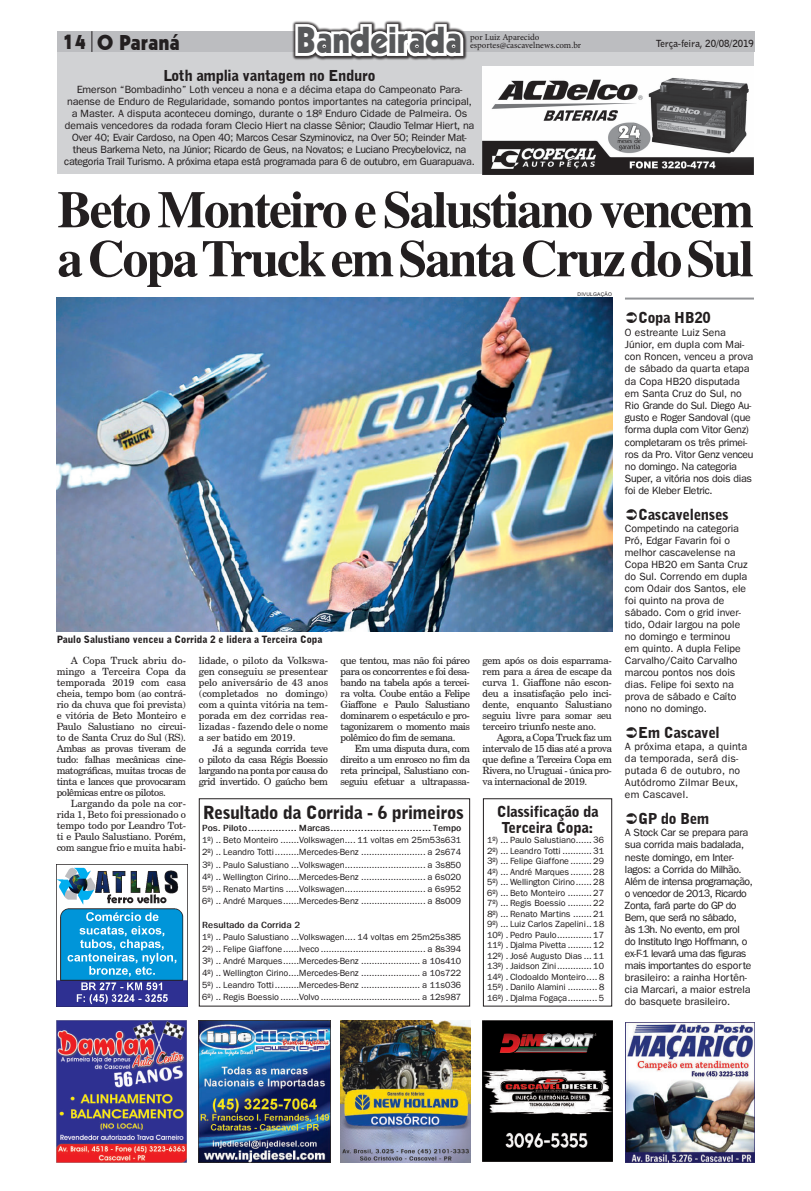
<style>
.page{position:relative;width:811px;height:1191px;background:#fff}
.page>*{position:absolute;margin:0;border:0;box-sizing:border-box;transform-origin:0 0}
.t1{font:700 52px/49px "Times";letter-spacing:-.04em;color:#231f20}
.t2{font:36.5px "Geometric 231 BT Heavy C";color:#57585a;scale:.91 1}
.t3{font:20.8px "Geometric 231 BT Heavy C";color:#231f20}
.t4{font:900 18px "Bell Gothic BT";letter-spacing:-.02em;color:#231f20}
.t5{font:900 15px/16px "Bell Gothic BT";letter-spacing:-.02em;color:#231f20;text-align:center}
.t6{font:10.5px/12px "Franklin Gothic";color:#231f20;text-align:center}
.t7{font:10.5px/12px "Franklin Gothic";letter-spacing:-.025em;color:#231f20}
.t8{font:10.5px/12.2px "Franklin Gothic";letter-spacing:-.02em;color:#231f20}
.t9{font:10.5px/12px "Franklin Gothic";letter-spacing:.02em;color:#231f20}
.t10{font:10px/11px "Century Schoolbook BT";letter-spacing:-.04em;color:#231f20;text-align:justify}
.t11{font:900 10px "Bell Gothic BT";color:#231f20}
.t12{font:700 9.7px "Bell Gothic BT";color:#231f20}
.t13{font:9px/10.5px "Franklin Gothic";color:#231f20;text-align:justify}
.t14{font:700 9px "Franklin Gothic";color:#231f20}
.t15{font:9px "Minion Pro";color:#231f20}
.t16{font:5px "Arial";letter-spacing:.035em;color:#231f20}
</style>
<div class="page">
<svg style="left:57px;top:50px;width:698px;height:2px"></svg>
<div style="left:57px;top:52px;width:697px;height:122px;background:#d1d2d4"></div>
<div style="left:57px;top:31px;width:697px;height:20px;background:#bcbdc0"></div>
<svg style="left:92px;top:31px;width:1px;height:21px"></svg>
<svg style="left:292px;top:20px;width:174px;height:40px"></svg>
<img style="left:482px;top:66px;width:272px;height:109px">
<img style="left:57px;top:1020px;width:129px;height:142px">
<img style="left:341px;top:1020px;width:129px;height:142px">
<img style="left:625px;top:1022px;width:129px;height:140px">
<img style="left:57px;top:864px;width:131px;height:142px">
<img style="left:483px;top:1020px;width:129px;height:141px">
<img style="left:199px;top:1020px;width:131px;height:142px">
<svg style="left:625px;top:299px;width:129px;height:1px"></svg>
<hr style="left:625px;top:297px;width:129px;height:2px;background:#939598">
<img style="left:57px;top:297px;width:555px;height:334px">
<div style="left:199px;top:798px;width:271px;height:208px;border:1px solid #231f20"></div>
<div style="left:483px;top:798px;width:129px;height:208px;border:1px solid #231f20"></div>
<h3 class="t3" style="left:63px;top:30px;width:119px">14 O Paraná</h3>
<h2 class="t2" style="left:296px;top:18px;width:183px">Bandeirada</h2>
<p class="t15" style="left:470px;top:31px;width:71px">por Luiz Aparecido</p>
<p class="t15" style="left:470px;top:39px;width:113px">esportes@cascavelnews.com.br</p>
<p class="t12" style="left:656px;top:37px;width:99px">Terça-feira, 20/08/2019</p>
<h3 class="t5" style="left:164px;top:67px;width:213px">Loth amplia vantagem no Enduro</h3>
<p class="t6" style="left:64px;top:83px;width:412px">Emerson “Bombadinho” Loth venceu a nona e a décima etapa do Campeonato Para&shy;naense de Enduro de Regularidade, somando pontos importantes na categoria principal, a Master. A disputa aconteceu domingo, durante o 18º Enduro Cidade de Palmeira. Os demais vencedores da rodada foram Clecio Hiert na classe Sênior; Claudio Telmar Hiert, na Over 40; Evair Cardoso, na Open 40; Marcos Cesar Szyminovicz, na Over 50; Reinder Mat&shy;theus Barkema Neto, na Júnior; Ricardo de Geus, na Novatos; e Luciano Precybelovicz, na categoria Trail Turismo. A próxima etapa está programada para 6 de outubro, em Guarapuava.</p>
<h1 class="t1" style="left:57px;top:184px;width:698px">Beto Monteiro e Salustiano vencem a Copa Truck em Santa Cruz do Sul</h1>
<p class="t16" style="left:577px;top:291px;width:36px">DIVULGAÇÃO</p>
<p class="t11" style="left:57px;top:633px;width:267px">Paulo Salustiano venceu a Corrida 2 e lidera a Terceira Copa</p>
<p class="t10" style="left:57px;top:654px;width:131px;text-indent:14px">A Copa Truck abriu do&shy;mingo a Terceira Copa da temporada 2019 com casa cheia, tempo bom (ao contrá&shy;rio da chuva que foi prevista) e vitória de Beto Monteiro e Paulo Salustiano no circui&shy;to de Santa Cruz do Sul (RS).<br>Ambas as provas tiveram de tudo: falhas mecânicas cine&shy;matográficas, muitas trocas de tinta e lances que provocaram polêmicas entre os pilotos.</p>
<p class="t10" style="left:57px;top:797px;width:131px;text-indent:14px">Largando da pole na cor&shy;rida 1, Beto foi pressionado o tempo todo por Leandro Tot&shy;ti e Paulo Salustiano. Porém, com sangue frio e muita habi-</p>
<p class="t10" style="left:199px;top:654px;width:131px">lidade, o piloto da Volkswa&shy;gen conseguiu se presentear pelo aniversário de 43 anos (completados no domingo) com a quinta vitória na tem&shy;porada em dez corridas rea&shy;lizadas - fazendo dele o nome a ser batido em 2019.</p>
<p class="t10" style="left:199px;top:742px;width:131px;text-indent:14px">Já a segunda corrida teve o piloto da casa Régis Boessio largando na ponta por causa do grid invertido. O gaúcho bem</p>
<h3 class="t4" style="left:203px;top:801px;width:262px">Resultado da Corrida - 6 primeiros</h3>
<p class="t14" style="left:202px;top:823px;width:260px">Pos. Piloto................ Marcas................................. Tempo</p>
<p class="t13" style="left:202px;top:834px;width:261px;line-height:12px">1º) .. Beto Monteiro .......Volkswagen.... 11 voltas em 25m53s631<br>2º) .. Leandro Totti.........Mercedes-Benz ........................ a 2s674<br>3º) .. Paulo Salustiano ...Volkswagen.............................. a 3s850<br>4º) .. Wellington Cirino....Mercedes-Benz ........................ a 6s020<br>5º) .. Renato Martins .....Volkswagen.............................. a 6s952<br>6º) .. André Marques......Mercedes-Benz ........................ a 8s009</p>
<p class="t14" style="left:202px;top:919px;width:100px">Resultado da Corrida 2</p>
<p class="t13" style="left:202px;top:930px;width:261px;line-height:12px">1º) .. Paulo Salustiano ...Volkswagen.... 14 voltas em 25m25s385<br>2º) .. Felipe Giaffone......Iveco ....................................... a 8s394<br>3º) .. André Marques......Mercedes-Benz ...................... a 10s410<br>4º) .. Wellington Cirino....Mercedes-Benz ...................... a 10s722<br>5º) .. Leandro Totti.........Mercedes-Benz ...................... a 11s036<br>6º) .. Regis Boessio .......Volvo ..................................... a 12s987</p>
<p class="t10" style="left:341px;top:654px;width:131px">que tentou, mas não foi páreo para os concorrentes e foi desa&shy;bando na tabela após a tercei&shy;ra volta. Coube então a Felipe Giaffone e Paulo Salustiano dominarem o espetáculo e pro&shy;tagonizarem o momento mais polêmico do fim de semana.</p>
<p class="t10" style="left:341px;top:742px;width:131px;text-indent:14px">Em uma disputa dura, com direito a um enrosco no fim da reta principal, Salustiano con&shy;seguiu efetuar a ultrapassa-</p>
<p class="t10" style="left:482px;top:654px;width:131px">gem após os dois esparrama&shy;rem para a área de escape da curva 1. Giaffone não escon&shy;deu a insatisfação pelo inci&shy;dente, enquanto Salustiano seguiu livre para somar seu terceiro triunfo neste ano.</p>
<p class="t10" style="left:482px;top:731px;width:131px;text-indent:14px">Agora, a Copa Truck faz um intervalo de 15 dias até a prova que define a Terceira Copa em Rivera, no Uruguai - única pro&shy;va internacional de 2019.</p>
<h3 class="t5" style="left:497px;top:803px;width:103px">Classificação da<br>Terceira Copa:</h3>
<p class="t13" style="left:487px;top:834px;width:119px">1º) ... Paulo Salustiano......36<br>2º) ... Leandro Totti ...........31<br>3º) ... Felipe Giaffone ........29<br>4º) ... André Marques........28<br>5º) ... Wellington Cirino......28<br>6º) ... Beto Monteiro .........27<br>7º) ... Regis Boessio .........22<br>8º) ... Renato Martins .......21<br>9º) ... Luiz Carlos Zapelini..18<br>10º) . Pedro Paulo.............17<br>11º) . Djalma Pivetta .........12<br>12º) . José Augusto Dias ...11<br>13º) . Jaidson Zini.............10<br>14º) . Clodoaldo Monteiro....8<br>15º) . Danilo Alamini ...........8<br>16º) . Djalma Fogaça...........5</p>
<h3 class="t5" style="left:638px;top:310px;width:74px">Copa HB20</h3>
<p class="t8" style="left:625px;top:326px;width:130px">O estreante Luiz Sena<br>Júnior, em dupla com Mai&shy;con Roncen, venceu a prova de sábado da quarta etapa da Copa HB20 disputada em Santa Cruz do Sul, no<br>Rio Grande do Sul. Diego Au&shy;gusto e Roger Sandoval (que forma dupla com Vitor Genz) completaram os três primei&shy;ros da Pro. Vitor Genz venceu no domingo. Na categoria<br>Super, a vitória nos dois dias foi de Kleber Eletric.</p>
<h3 class="t5" style="left:638px;top:507px;width:92px">Cascavelenses</h3>
<p class="t6" style="left:625px;top:522px;width:124px;text-align:left">Competindo na categoria<br>Pró, Edgar Favarin foi o melhor cascavelense na<br>Copa HB20 em Santa Cruz do Sul. Correndo em dupla com Odair dos Santos, ele foi quinto na prova de sábado. Com o grid inver&shy;tido, Odair largou na pole no domingo e terminou<br>em quinto. A dupla Felipe<br>Carvalho/Caito Carvalho marcou pontos nos dois dias. Felipe foi sexto na prova de sábado e Caíto nono no domingo.</p>
<h3 class="t5" style="left:638px;top:725px;width:83px">Em Cascavel</h3>
<p class="t9" style="left:625px;top:740px;width:124px">A próxima etapa, a quinta da temporada, será dis&shy;putada 6 de outubro, no<br>Autódromo Zilmar Beux, em Cascavel.</p>
<h3 class="t5" style="left:638px;top:811px;width:73px">GP do Bem</h3>
<p class="t7" style="left:625px;top:826px;width:129px">A Stock Car se prepara para sua corrida mais badalada, neste domingo, em Inter&shy;lagos: a Corrida do Milhão.<br>Além de intensa programação, o vencedor de 2013, Ricardo<br>Zonta, fará parte do GP do<br>Bem, que será no sábado,<br>às 13h. No evento, em prol do Instituto Ingo Hoffmann, o ex-F-1 levará uma das figuras mais importantes do esporte brasileiro: a rainha Hortên&shy;cia Marcari, a maior estrela do basquete brasileiro.</p>
</div>
